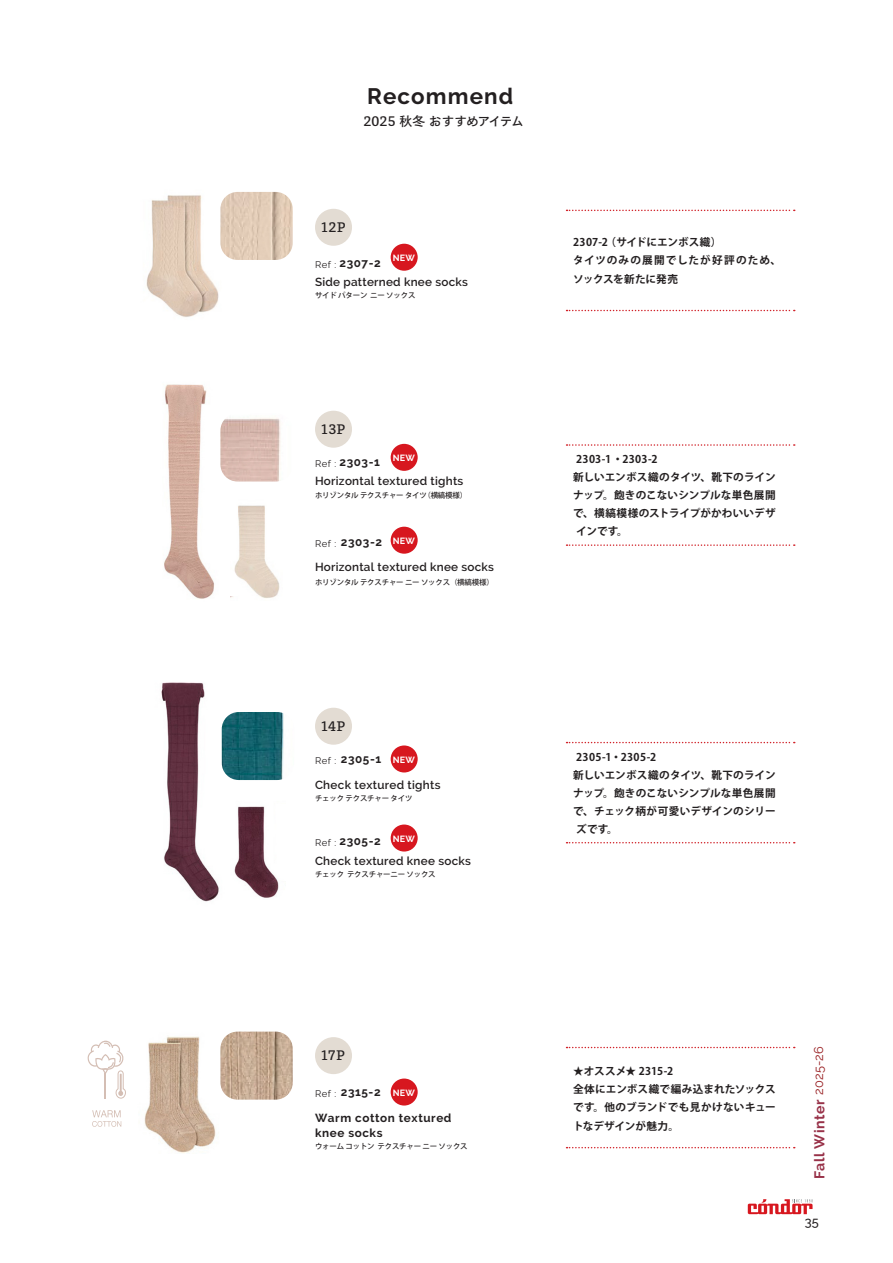
<style>
.page{position:relative;width:893px;height:1263px;background:#fff}
.page>*{position:absolute;margin:0;border:0;box-sizing:border-box;transform-origin:0 0}
.ref_数字{font:700 22.35px "Raleway";letter-spacing:.05em;color:#231f20}
.t1{font:700 14.1px "Raleway";letter-spacing:.035em;color:#983249}
.文章_見出し{font:12.75px "Toppan Bunkyu Gothic Pr 6 N DB";color:#231f20}
.t2{font:500 12.75px "Raleway";color:#231f20}
.品名_en{font:600 11.7px "Raleway";letter-spacing:.02em;color:#231f20}
.ref_数字-2{font:700 11.7px "Raleway";letter-spacing:.05em;color:#231f20}
.オーダーロット{font:700 10.65px/18px "Koz Go Pr 6 N";letter-spacing:.02em;color:#231f20;text-align:justify}
.オーダーロット-2{font:700 10.65px "Koz Go Pr 6 N";color:#231f20}
.オーダーロット-3{font:700 10.65px/18px "Koz Go Pr 6 N";letter-spacing:.065em;color:#231f20}
.t3{font:700 9px "Raleway";letter-spacing:.03em;color:#fff}
.品名_カナ{font:500 7.5px "Koz Go Pr 6 N";letter-spacing:-.025em;color:#231f20}
.s1{font-weight:400;font-size:9.6px}
.s2{font-weight:400;font-size:12.75px;color:#981e21}
</style>
<div class="page">
<svg style="left:748px;top:1199px;width:65px;height:15px"></svg>
<img style="left:146px;top:195px;width:73px;height:122px">
<div style="left:315px;top:209px;width:37px;height:37px;background:#e3dcd3;border-radius:50%"></div>
<div style="left:315px;top:411px;width:37px;height:37px;background:#e3dcd3;border-radius:50%"></div>
<div style="left:315px;top:708px;width:37px;height:37px;background:#e3dcd3;border-radius:50%"></div>
<div style="left:315px;top:1037px;width:37px;height:37px;background:#e3dcd3;border-radius:50%"></div>
<img style="left:164px;top:384px;width:50px;height:215px">
<img style="left:230px;top:505px;width:50px;height:93px">
<img style="left:220px;top:418px;width:61px;height:63px">
<img style="left:220px;top:192px;width:73px;height:68px">
<img style="left:161px;top:682px;width:61px;height:220px">
<img style="left:234px;top:806px;width:45px;height:92px">
<img style="left:222px;top:712px;width:62px;height:68px">
<div style="left:391px;top:745px;width:27px;height:27px;background:#d7171f;border-radius:50%"></div>
<div style="left:391px;top:824px;width:27px;height:27px;background:#d7171f;border-radius:50%"></div>
<div style="left:391px;top:527px;width:27px;height:27px;background:#d7171f;border-radius:50%"></div>
<div style="left:391px;top:444px;width:27px;height:27px;background:#d7171f;border-radius:50%"></div>
<div style="left:391px;top:244px;width:27px;height:27px;background:#d7171f;border-radius:50%"></div>
<div style="left:391px;top:1078px;width:27px;height:27px;background:#d7171f;border-radius:50%"></div>
<img style="left:144px;top:1036px;width:72px;height:117px">
<svg style="left:92px;top:1110px;width:29px;height:17px"></svg>
<svg style="left:87px;top:1040px;width:39px;height:59px"></svg>
<img style="left:220px;top:1031px;width:73px;height:69px">
<svg style="left:567px;top:310px;width:228px;height:1px"></svg>
<svg style="left:567px;top:544px;width:228px;height:2px"></svg>
<svg style="left:567px;top:842px;width:228px;height:1px"></svg>
<svg style="left:567px;top:1147px;width:228px;height:1px"></svg>
<svg style="left:567px;top:210px;width:228px;height:1px"></svg>
<svg style="left:567px;top:444px;width:228px;height:2px"></svg>
<svg style="left:567px;top:742px;width:228px;height:1px"></svg>
<svg style="left:567px;top:1047px;width:228px;height:1px"></svg>
<svg style="left:230px;top:568px;width:15px;height:28px"></svg>
<p class="ref_数字" style="left:367px;top:83px;width:148px">Recommend</p>
<p class="文章_見出し" style="left:363px;top:114px;width:162px">2025 秋冬 おすすめアイテム</p>
<p class="文章_見出し" style="left:321px;top:220px;width:27px">12P</p>
<p class="t3" style="left:393px;top:252px;width:24px">NEW</p>
<p class="ref_数字-2" style="left:315px;top:256px;width:67px"><sub>Ref</sub> <sub>:</sub> 2307-2</p>
<p class="品名_en" style="left:315px;top:275px;width:155px">Side patterned knee socks</p>
<p class="品名_カナ" style="left:315px;top:291px;width:102px">サイド パターン ニー ソックス</p>
<p class="文章_見出し" style="left:321px;top:422px;width:26px">13P</p>
<p class="t3" style="left:393px;top:453px;width:24px">NEW</p>
<p class="ref_数字-2" style="left:315px;top:455px;width:66px"><sub>Ref</sub> <sub>:</sub> 2303-1</p>
<p class="品名_en" style="left:315px;top:475px;width:150px">Horizontal textured tights</p>
<p class="品名_カナ" style="left:315px;top:491px;width:154px">ホリゾンタル テクスチャー タイツ（横縞模様）</p>
<p class="t3" style="left:393px;top:535px;width:24px">NEW</p>
<p class="ref_数字-2" style="left:315px;top:535px;width:69px"><span class="s1">Ref :</span> 2303-2</p>
<p class="品名_en" style="left:315px;top:560px;width:180px">Horizontal textured knee socks</p>
<p class="品名_カナ" style="left:315px;top:578px;width:180px">ホリゾンタル テクスチャー ニー ソックス（横縞模様）</p>
<p class="オーダーロット-2" style="left:573px;top:236px;width:150px">2307-2 （サイドにエンボス織）</p>
<p class="オーダーロット-3" style="left:573px;top:252px;width:209px">タイツのみの展開でしたが好評のため、ソックスを新たに発売</p>
<p class="オーダーロット" style="left:576px;top:450px;width:83px">2303-1 ・2303-2</p>
<p class="オーダーロット" style="left:573px;top:468px;width:204px">新しいエンボス織のタイツ、靴下のラインナップ。飽きのこないシンプルな単色展開で、横縞模様のストライプがかわいいデザインです。</p>
<p class="文章_見出し" style="left:321px;top:719px;width:26px">14P</p>
<p class="t3" style="left:393px;top:754px;width:24px">NEW</p>
<p class="ref_数字-2" style="left:315px;top:753px;width:68px"><span class="s1">Ref :</span> 2305-1</p>
<p class="品名_en" style="left:315px;top:778px;width:127px">Check textured tights</p>
<p class="品名_カナ" style="left:315px;top:794px;width:99px">チェック テクスチャー タイツ</p>
<p class="t3" style="left:393px;top:833px;width:24px">NEW</p>
<p class="ref_数字-2" style="left:315px;top:834px;width:67px"><sub>Ref</sub> <sub>:</sub> 2305-2</p>
<p class="品名_en" style="left:315px;top:854px;width:157px">Check textured knee socks</p>
<p class="品名_カナ" style="left:315px;top:870px;width:122px">チェック テクスチャーニー ソックス</p>
<p class="オーダーロット" style="left:576px;top:748px;width:82px">2305-1・2305-2</p>
<p class="オーダーロット" style="left:573px;top:766px;width:204px">新しいエンボス織のタイツ、靴下のラインナップ。飽きのこないシンプルな単色展開で、チェック柄が可愛いデザインのシリーズです。</p>
<p class="文章_見出し" style="left:321px;top:1048px;width:26px">17P</p>
<p class="t3" style="left:393px;top:1087px;width:24px">NEW</p>
<p class="ref_数字-2" style="left:315px;top:1085px;width:67px"><span class="s1">Ref :</span> 2315-2</p>
<p class="ref_数字-2" style="left:315px;top:1111px;width:138px">Warm cotton textured</p>
<p class="ref_数字-2" style="left:315px;top:1126px;width:69px">knee socks</p>
<p class="品名_カナ" style="left:315px;top:1142px;width:154px">ウォーム コットン テクスチャー ニー ソックス</p>
<p class="オーダーロット-2" style="left:573px;top:1065px;width:102px">★オススメ★ 2315-2</p>
<p class="オーダーロット" style="left:573px;top:1081px;width:204px">全体にエンボス織で編み込まれたソックスです。他のブランドでも見かけないキュートなデザインが魅力。</p>
<h2 class="t1" style="left:812px;top:1179px;width:134px;rotate:-90deg">Fall Winter <span class="s2">2025-26</span></h2>
<p class="t2" style="left:805px;top:1214px;width:15px">35</p>
</div>
